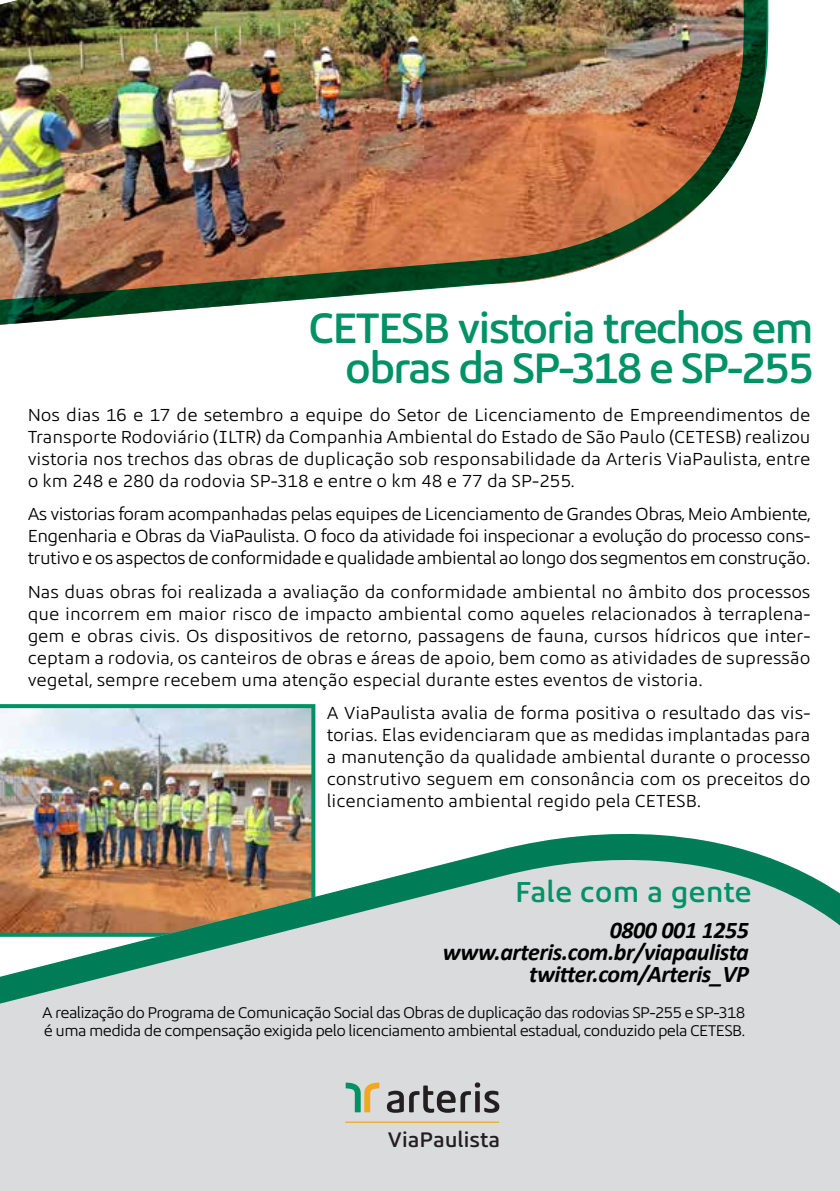
<style>
.page{position:relative;width:840px;height:1191px;background:#fff}
.page>*{position:absolute;margin:0;border:0;box-sizing:border-box;transform-origin:0 0}
.t1{font:500 44px/40.2px "Arteris Sans";letter-spacing:-.06em;color:#009265;text-align:right}
.t2{font:500 29.8px "Arteris Sans";color:#009265}
.t3{font:italic 700 24px/21.8px "Calibri";letter-spacing:-.02em;color:#000;text-align:right}
.t4{font:500 21.8px "Arteris Sans";letter-spacing:-.01em;color:#231f20}
.t5{font:18px/22px "Arteris Sans";color:#000;text-align:justify}
.t6{font:16px/17.8px "Arteris Sans";letter-spacing:-.04em;color:#000}
</style>
<div class="page">
<img style="left:0;top:704px;width:315px;height:114px">
<img style="left:0;top:0;width:769px;height:325px">
<div style="left:0;top:1026px;width:839px;height:165px;background:#d9dbdc"></div>
<svg style="left:0;top:818px;width:839px;height:208px;background:#b7c0b4"></svg>
<hr style="left:345px;top:1121px;width:153px;height:1px;background:#f2a71e">
<svg style="left:386px;top:1090px;width:17px;height:22px"></svg>
<svg style="left:409px;top:1082px;width:90px;height:30px;background:#9b9b9c"></svg>
<svg style="left:345px;top:1082px;width:34px;height:30px"></svg>
<h1 class="t1" style="left:308px;top:308px;width:506px">CETESB vistoria trechos em obras da SP-318 e SP-255</h1>
<p class="t5" style="left:28px;top:404px;width:784px">Nos dias 16 e 17 de setembro a equipe do Setor de Licenciamento de Empreendimentos de Transporte Rodoviário (ILTR) da Companhia Ambiental do Estado de São Paulo (CETESB) realizou vistoria nos trechos das obras de duplicação sob responsabilidade da Arteris ViaPaulista, entre o km 248 e 280 da rodovia SP-318 e entre o km 48 e 77 da SP-255.</p>
<p class="t5" style="left:28px;top:503px;width:784px">As vistorias foram acompanhadas pelas equipes de Licenciamento de Grandes Obras, Meio Ambiente, Engenharia e Obras da ViaPaulista. O foco da atividade foi inspecionar a evolução do processo cons&shy;trutivo e os aspectos de conformidade e qualidade ambiental ao longo dos segmentos em construção.</p>
<p class="t5" style="left:28px;top:581px;width:784px">Nas duas obras foi realizada a avaliação da conformidade ambiental no âmbito dos processos que incorrem em maior risco de impacto ambiental como aqueles relacionados à terraplena&shy;gem e obras civis. Os dispositivos de retorno, passagens de fauna, cursos hídricos que inter&shy;ceptam a rodovia, os canteiros de obras e áreas de apoio, bem como as atividades de supressão vegetal, sempre recebem uma atenção especial durante estes eventos de vistoria.</p>
<p class="t5" style="left:326px;top:702px;width:485px">A ViaPaulista avalia de forma positiva o resultado das vis&shy;torias. Elas evidenciaram que as medidas implantadas para a manutenção da qualidade ambiental durante o processo construtivo seguem em consonância com os preceitos do licenciamento ambiental regido pela CETESB.</p>
<h2 class="t2" style="left:515px;top:876px;width:238px">Fale com a gente</h2>
<h3 class="t3" style="left:442px;top:918px;width:307px">0800 001 1255 www.arteris.com.br/viapaulista twitter.com/Arteris_VP</h3>
<p class="t6" style="left:42px;top:1003px;width:704px">A realização do Programa de Comunicação Social das Obras de duplicação das rodovias SP-255 e SP-318 é uma medida de compensação exigida pelo licenciamento ambiental estadual, conduzido pela CETESB.</p>
<p class="t4" style="left:388px;top:1127px;width:114px">ViaPaulista</p>
</div>
